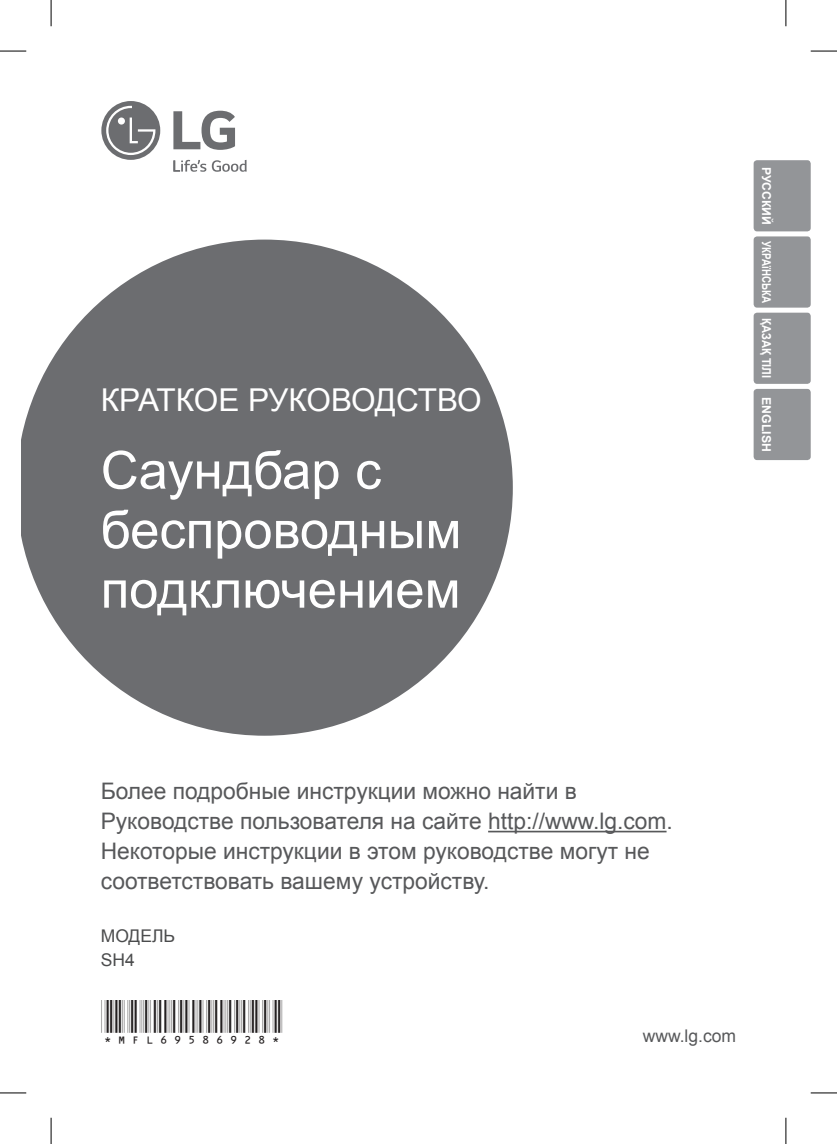
<style>
.page{position:relative;width:837px;height:1144px;background:#fff}
.page>*{position:absolute;margin:0;border:0;box-sizing:border-box;transform-origin:0 0}
.Cover_Product_Name_2{font:52.5px/59.5px "Arial";color:#fff}
.t1{font:43.75px "C39 Hr P24 Dh Tt";color:#231f20}
.Cover_Heading_2014{font:31.5px "Arial";letter-spacing:-.01em;color:#fff}
.Cover_text_2014{font:22.75px/29.8px "Arial";color:#57585a}
.Cover_text_2014-2{font:17.5px "Arial";color:#57585a}
.Cover_Model_Name_201{font:17.5px "Arial";color:#4b4c4d}
.Cover_Clip_2014{font:700 12.25px "Arial";color:#fff}
.Cover_Clip_2014-2{font:700 12.25px "Arial";color:#fff;scale:.8 1}
.Cover_Clip_2014-3{font:700 12.25px "Arial";color:#fff;scale:.9 1}
</style>
<div class="page">
<svg style="left:173px;top:160px;width:33px;height:12px"></svg>
<svg style="left:212px;top:160px;width:34px;height:12px"></svg>
<svg style="left:173px;top:111px;width:62px;height:39px"></svg>
<svg style="left:101px;top:101px;width:59px;height:59px"></svg>
<svg style="left:21px;top:240px;width:491px;height:496px;fill:#6c6d70"></svg>
<hr style="left:488px;top:831px;width:178px;height:1px;background:#57585a">
<div style="left:753px;top:160px;width:57px;height:71px;background:#939598;border-radius:3px"></div>
<div style="left:753px;top:236px;width:57px;height:72px;background:#939598;border-radius:3px"></div>
<div style="left:753px;top:313px;width:57px;height:71px;background:#939598;border-radius:3px"></div>
<div style="left:753px;top:389px;width:57px;height:71px;background:#939598;border-radius:3px"></div>
<svg style="left:0;top:51px;width:26px;height:1px"></svg>
<svg style="left:810px;top:51px;width:26px;height:1px"></svg>
<svg style="left:0;top:1092px;width:26px;height:1px"></svg>
<svg style="left:810px;top:1092px;width:26px;height:1px"></svg>
<svg style="left:51px;top:0;width:1px;height:26px"></svg>
<svg style="left:51px;top:1118px;width:1px;height:26px"></svg>
<svg style="left:785px;top:0;width:1px;height:26px"></svg>
<svg style="left:785px;top:1118px;width:1px;height:26px"></svg>
<p class="Cover_Heading_2014" style="left:101px;top:380px;width:382px">КРАТКОЕ РУКОВОДСТВО</p>
<p class="Cover_Product_Name_2" style="left:101px;top:441px;width:362px">Cаундбар с беспроводным подключением</p>
<p class="Cover_Clip_2014" style="left:774px;top:167px;width:60px;rotate:90deg">РУССКИЙ</p>
<p class="Cover_Clip_2014-2" style="left:774px;top:241px;width:79px;rotate:90deg">УКРАїНСЬКА</p>
<p class="Cover_Clip_2014-3" style="left:774px;top:318px;width:68px;rotate:90deg">ҚAЗAҚ ТІЛІ</p>
<p class="Cover_Clip_2014" style="left:774px;top:397px;width:56px;rotate:90deg">ENGLISH</p>
<p class="Cover_text_2014" style="left:101px;top:777px;width:573px">Более подробные инструкции можно найти в Руководстве пользователя на сайте http://www.lg.com.<br>Некоторые инструкции в этом руководстве могут не соответствовать вашему устройству.</p>
<p class="Cover_Model_Name_201" style="left:101px;top:924px;width:76px">МОДЕЛЬ</p>
<p class="Cover_Model_Name_201" style="left:101px;top:948px;width:36px">SH4</p>
<p class="t1" style="left:101px;top:1000px;width:183px">*MFL69586928*</p>
<p class="Cover_text_2014-2" style="left:642px;top:1025px;width:95px">www.lg.com</p>
</div>
